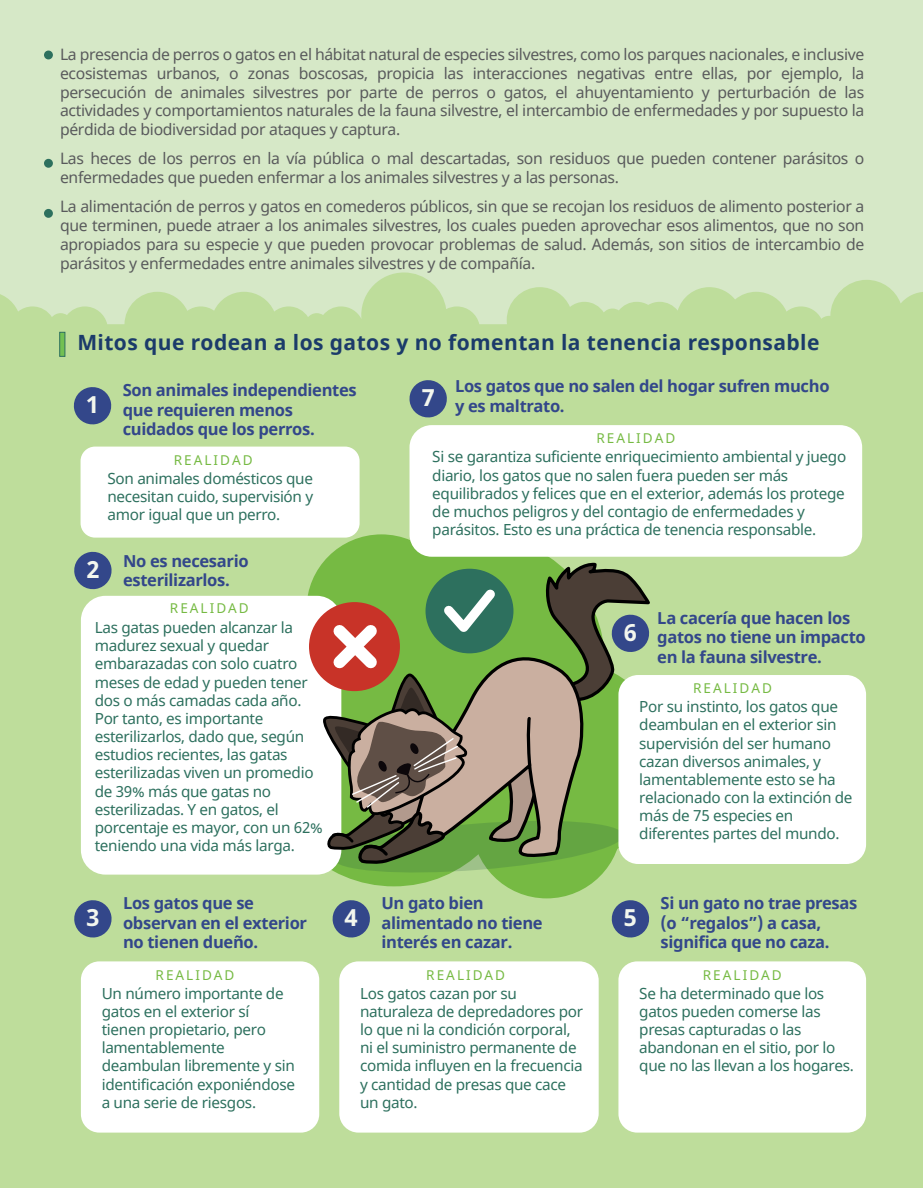
<style>
.page{position:relative;width:923px;height:1188px;background:#fff}
.page>*{position:absolute;margin:0;border:0;box-sizing:border-box;transform-origin:0 0}
.t1{font:700 23.55px "Noto Sans";color:#f3f6ee}
.t2{font:700 21px "Noto Sans";letter-spacing:.02em;color:#1b3b6a}
.t3{font:700 16.5px/19.6px "Noto Sans";letter-spacing:-.02em;color:#33478a}
.t4{font:15.75px/18.8px "Noto Sans";letter-spacing:-.02em;color:#595a5c;text-align:justify}
.t5{font:15.3px/18.1px "Noto Sans";letter-spacing:-.02em;color:#2d705e}
.t6{font:13.5px "Noto Sans";letter-spacing:.15em;color:#76ba43}
</style>
<div class="page">
<div style="left:0;top:327px;width:922px;height:861px;background:#bedd9b"></div>
<div style="left:0;top:0;width:922px;height:338px;background:#d6e8c7"></div>
<svg style="left:0;top:273px;width:922px;height:65px;fill:#bedd9b"></svg>
<svg style="left:73px;top:387px;width:39px;height:38px"></svg>
<svg style="left:60px;top:332px;width:5px;height:24px"></svg>
<div style="left:44px;top:51px;width:9px;height:8px;background:#2d705e;border-radius:50%"></div>
<div style="left:44px;top:159px;width:9px;height:9px;background:#2d705e;border-radius:50%"></div>
<div style="left:44px;top:209px;width:9px;height:9px;background:#2d705e;border-radius:50%"></div>
<div style="left:306px;top:534px;width:150px;height:150px;background:#76ba43;border-radius:50%"></div>
<div style="left:471px;top:749px;width:150px;height:149px;background:#76ba43;border-radius:50%"></div>
<div style="left:80px;top:447px;width:279px;height:91px;background:#fff;border-radius:14px"></div>
<div style="left:81px;top:596px;width:260px;height:279px;background:#fff;border-radius:24px"></div>
<svg style="left:74px;top:900px;width:38px;height:38px"></svg>
<div style="left:81px;top:961px;width:238px;height:172px;background:#fff;border-radius:18px"></div>
<svg style="left:332px;top:900px;width:38px;height:38px"></svg>
<div style="left:339px;top:961px;width:259px;height:172px;background:#fff;border-radius:19px"></div>
<svg style="left:611px;top:900px;width:39px;height:38px"></svg>
<div style="left:618px;top:961px;width:247px;height:172px;background:#fff;border-radius:19px"></div>
<div style="left:618px;top:675px;width:247px;height:189px;background:#fff;border-radius:20px"></div>
<svg style="left:409px;top:380px;width:38px;height:38px"></svg>
<div style="left:409px;top:425px;width:452px;height:132px;background:#fff;border-radius:22px"></div>
<svg style="left:74px;top:551px;width:38px;height:39px"></svg>
<div style="left:309px;top:602px;width:91px;height:89px;background:#c83328;border-radius:50%"></div>
<svg style="left:321px;top:562px;width:329px;height:311px"></svg>
<p class="t4" style="left:60px;top:46px;width:805px">La presencia de perros o gatos en el hábitat natural de especies silvestres, como los parques nacionales, e inclusive ecosistemas urbanos, o zonas boscosas, propicia las interacciones negativas entre ellas, por ejemplo, la persecución de animales silvestres por parte de perros o gatos, el ahuyentamiento y perturbación de las actividades y comportamientos naturales de la fauna silvestre, el intercambio de enfermedades y por supuesto la pérdida de biodiversidad por ataques y captura.</p>
<p class="t4" style="left:60px;top:150px;width:805px">Las heces de los perros en la vía pública o mal descartadas, son residuos que pueden contener parásitos o enfermedades que pueden enfermar a los animales silvestres y a las personas.</p>
<p class="t4" style="left:60px;top:198px;width:805px">La alimentación de perros y gatos en comederos públicos, sin que se recojan los residuos de alimento posterior a que terminen, puede atraer a los animales silvestres, los cuales pueden aprovechar esos alimentos, que no son apropiados para su especie y que pueden provocar problemas de salud. Además, son sitios de intercambio de parásitos y enfermedades entre animales silvestres y de compañía.</p>
<h2 class="t2" style="left:77px;top:328px;width:743px">Mitos que rodean a los gatos y no fomentan la tenencia responsable</h2>
<p class="t3" style="left:123px;top:381px;width:235px">Son animales independientes que requieren menos cuidados que los perros.</p>
<p class="t3" style="left:421px;top:377px;width:409px;text-indent:33px">Los gatos que no salen del hogar sufren mucho<br><sup>7</sup> y es maltrato.</p>
<p class="t5" style="left:432px;top:448px;width:415px">Si se garantiza suficiente enriquecimiento ambiental y juego diario, los gatos que no salen fuera pueden ser más equilibrados y felices que en el exterior, además los protege de muchos peligros y del contagio de enfermedades y parásitos. Esto es una práctica de tenencia responsable.</p>
<h1 class="t1" style="left:86px;top:388px;width:14px">1</h1>
<p class="t6" style="left:596px;top:429px;width:80px">REALIDAD</p>
<p class="t6" style="left:174px;top:451px;width:80px">REALIDAD</p>
<p class="t5" style="left:107px;top:470px;width:207px;text-align:justify">Son animales domésticos que necesitan cuido, supervisión y amor igual que un perro.</p>
<h1 class="t1" style="left:86px;top:552px;width:14px">2</h1>
<p class="t3" style="left:123px;top:551px;width:127px">No es necesario esterilizarlos.</p>
<p class="t6" style="left:170px;top:599px;width:80px">REALIDAD</p>
<p class="t5" style="left:95px;top:619px;width:229px">Las gatas pueden alcanzar la madurez sexual y quedar embarazadas con solo cuatro meses de edad y pueden tener dos o más camadas cada año.<br>Por tanto, es importante esterilizarlos, dado que, según estudios recientes, las gatas esterilizadas viven un promedio de 39% más que gatas no esterilizadas. Y en gatos, el porcentaje es mayor, con un 62% teniendo una vida más larga.</p>
<h1 class="t1" style="left:86px;top:901px;width:14px">3</h1>
<p class="t3" style="left:123px;top:894px;width:185px">Los gatos que se observan en el exterior no tienen dueño.</p>
<p class="t6" style="left:155px;top:966px;width:80px">REALIDAD</p>
<p class="t5" style="left:102px;top:985px;width:195px">Un número importante de gatos en el exterior sí tienen propietario, pero lamentablemente deambulan libremente y sin identificación exponiéndose a una serie de riesgos.</p>
<h1 class="t1" style="left:344px;top:901px;width:14px">4</h1>
<p class="t3" style="left:381px;top:894px;width:163px">Un gato bien alimentado no tiene interés en cazar.</p>
<p class="t6" style="left:426px;top:966px;width:80px">REALIDAD</p>
<p class="t5" style="left:360px;top:985px;width:224px">Los gatos cazan por su naturaleza de depredadores por lo que ni la condición corporal, ni el suministro permanente de comida influyen en la frecuencia y cantidad de presas que cace un gato.</p>
<h1 class="t1" style="left:623px;top:615px;width:14px">6</h1>
<p class="t3" style="left:657px;top:608px;width:210px">La cacería que hacen los gatos no tiene un impacto en la fauna silvestre.</p>
<p class="t6" style="left:692px;top:679px;width:80px">REALIDAD</p>
<p class="t5" style="left:639px;top:698px;width:215px">Por su instinto, los gatos que deambulan en el exterior sin supervisión del ser humano cazan diversos animales, y lamentablemente esto se ha relacionado con la extinción de más de 75 especies en diferentes partes del mundo.</p>
<h1 class="t1" style="left:623px;top:901px;width:14px">5</h1>
<p class="t3" style="left:660px;top:894px;width:198px">Si un gato no trae presas (o “regalos”) a casa, significa que no caza.</p>
<p class="t6" style="left:702px;top:966px;width:80px">REALIDAD</p>
<p class="t5" style="left:639px;top:985px;width:216px">Se ha determinado que los gatos pueden comerse las presas capturadas o las abandonan en el sitio, por lo que no las llevan a los hogares.</p>
</div>
